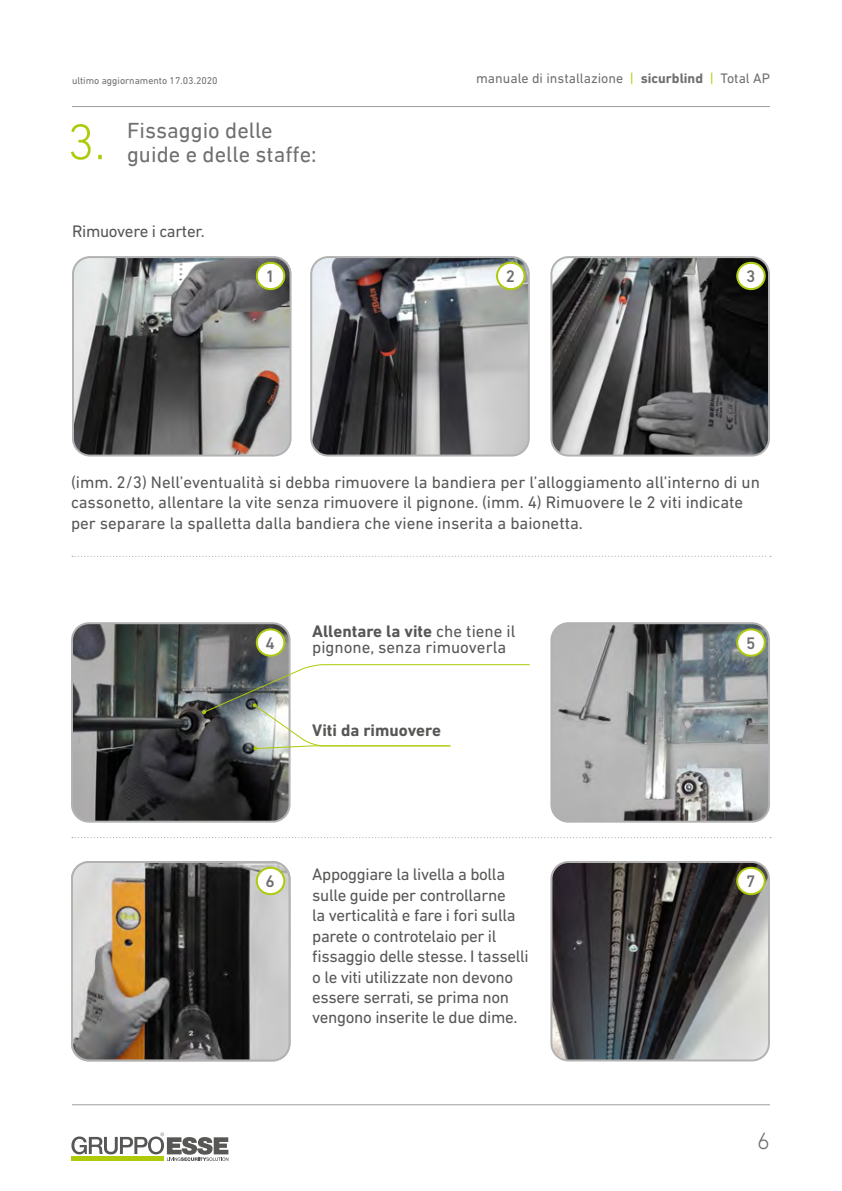
<style>
.page{position:relative;width:842px;height:1191px;background:#fff}
.page>*{position:absolute;margin:0;border:0;box-sizing:border-box;transform-origin:0 0}
.t1{font:300 51px "DIN Next LT Arabic";color:#afca0b}
.t2{font:300 24px "DIN Next LT Pro";color:#706f6f}
.t3{font:22.4px "DIN Next LT Arabic";color:#706f6f}
.t4{font:17px/20.4px "DIN Next LT Pro";letter-spacing:-.01em;color:#575756}
.t5{font:700 17px "DIN Next LT Pro";color:#575756}
.t6{font:500 17px "DIN Next LT Pro";color:#706f6f}
.t7{font:14px "DIN Next LT Pro";color:#706f6f}
.t8{font:10px "DIN Next LT Pro";color:#706f6f}
.s1{color:#afca0b}
.s2{font-weight:700}
</style>
<div class="page">
<svg style="left:71px;top:1132px;width:157px;height:29px"></svg>
<hr style="left:72px;top:1104px;width:698px;height:1px;background:#9d9d9c">
<hr style="left:72px;top:106px;width:698px;height:1px;background:#9d9d9c">
<img style="left:75px;top:259px;width:214px;height:196px">
<div style="left:72px;top:256px;width:220px;height:200px;border:2px solid #b3b2b2;border-radius:17px"></div>
<img style="left:313px;top:259px;width:214px;height:196px">
<div style="left:310px;top:256px;width:220px;height:200px;border:2px solid #b3b2b2;border-radius:17px"></div>
<img style="left:553px;top:259px;width:214px;height:196px">
<div style="left:550px;top:256px;width:220px;height:200px;border:2px solid #b3b2b2;border-radius:17px"></div>
<svg style="left:72px;top:556px;width:699px;height:1px"></svg>
<svg style="left:72px;top:837px;width:699px;height:1px"></svg>
<img style="left:72px;top:864px;width:216px;height:196px">
<div style="left:71px;top:861px;width:220px;height:200px;border:2px solid #b3b2b2;border-radius:17px"></div>
<img style="left:553px;top:864px;width:214px;height:196px">
<div style="left:550px;top:861px;width:220px;height:200px;border:2px solid #b3b2b2;border-radius:17px"></div>
<div style="left:257px;top:263px;width:27px;height:26px;background:#fff;border-radius:50%"></div>
<div style="left:256px;top:262px;width:29px;height:28px;border:2px solid #afca0b;border-radius:50%"></div>
<div style="left:497px;top:263px;width:27px;height:26px;background:#fff;border-radius:50%"></div>
<div style="left:496px;top:262px;width:29px;height:28px;border:2px solid #afca0b;border-radius:50%"></div>
<div style="left:737px;top:263px;width:28px;height:26px;background:#fff;border-radius:50%"></div>
<div style="left:736px;top:262px;width:30px;height:28px;border:2px solid #afca0b;border-radius:50%"></div>
<div style="left:257px;top:867px;width:27px;height:27px;background:#fff;border-radius:50%"></div>
<div style="left:256px;top:866px;width:29px;height:29px;border:2px solid #afca0b;border-radius:50%"></div>
<div style="left:737px;top:867px;width:28px;height:27px;background:#fff;border-radius:50%"></div>
<div style="left:736px;top:866px;width:30px;height:29px;border:2px solid #afca0b;border-radius:50%"></div>
<img style="left:72px;top:625px;width:216px;height:196px">
<div style="left:71px;top:622px;width:220px;height:200px;border:2px solid #b3b2b2;border-radius:17px"></div>
<img style="left:553px;top:625px;width:216px;height:196px">
<div style="left:550px;top:622px;width:220px;height:200px;border:2px solid #b3b2b2;border-radius:17px"></div>
<div style="left:257px;top:629px;width:27px;height:27px;background:#fff;border-radius:50%"></div>
<div style="left:256px;top:628px;width:29px;height:29px;border:2px solid #afca0b;border-radius:50%"></div>
<div style="left:737px;top:629px;width:28px;height:27px;background:#fff;border-radius:50%"></div>
<div style="left:736px;top:628px;width:30px;height:29px;border:2px solid #afca0b;border-radius:50%"></div>
<svg style="left:202px;top:663px;width:328px;height:87px"></svg>
<p class="t8" style="left:72px;top:75px;width:147px">ultimo aggiornamento 17.03.2020</p>
<p class="t7" style="left:476px;top:70px;width:295px">manuale di installazione <span class="s1">|</span> <span class="s2">sicurblind</span> <span class="s1">|</span> Total AP</p>
<h3 class="t3" style="left:127px;top:117px;width:147px">Fissaggio delle</h3>
<h1 class="t1" style="left:67px;top:112px;width:40px">3.</h1>
<h3 class="t3" style="left:127px;top:141px;width:191px">guide e delle staffe:</h3>
<p class="t4" style="left:72px;top:221px;width:134px">Rimuovere i carter.</p>
<p class="t6" style="left:266px;top:267px;width:11px">1</p>
<p class="t6" style="left:506px;top:267px;width:11px">2</p>
<p class="t6" style="left:746px;top:267px;width:11px">3</p>
<p class="t4" style="left:71px;top:472px;width:690px">(imm. 2/3) Nell’eventualità si debba rimuovere la bandiera per l’alloggiamento all’interno di un cassonetto, allentare la vite senza rimuovere il pignone. (imm. 4) Rimuovere le 2 viti indicate per separare la spalletta dalla bandiera che viene inserita a baionetta.</p>
<p class="t4" style="left:312px;top:622px;width:205px;line-height:16px"><span class="s2">Allentare la vite</span> che tiene il pignone, senza rimuoverla</p>
<p class="t6" style="left:266px;top:633px;width:11px">4</p>
<p class="t6" style="left:746px;top:633px;width:11px">5</p>
<p class="t5" style="left:312px;top:720px;width:130px">Viti da rimuovere</p>
<p class="t4" style="left:312px;top:864px;width:218px">Appoggiare la livella a bolla sulle guide per controllarne<br>la verticalità e fare i fori sulla parete o controtelaio per il fissaggio delle stesse. I tasselli o le viti utilizzate non devono essere serrati, se prima non vengono inserite le due dime.</p>
<p class="t6" style="left:266px;top:871px;width:11px">6</p>
<p class="t6" style="left:746px;top:871px;width:11px">7</p>
<h2 class="t2" style="left:757px;top:1127px;width:14px">6</h2>
</div>
